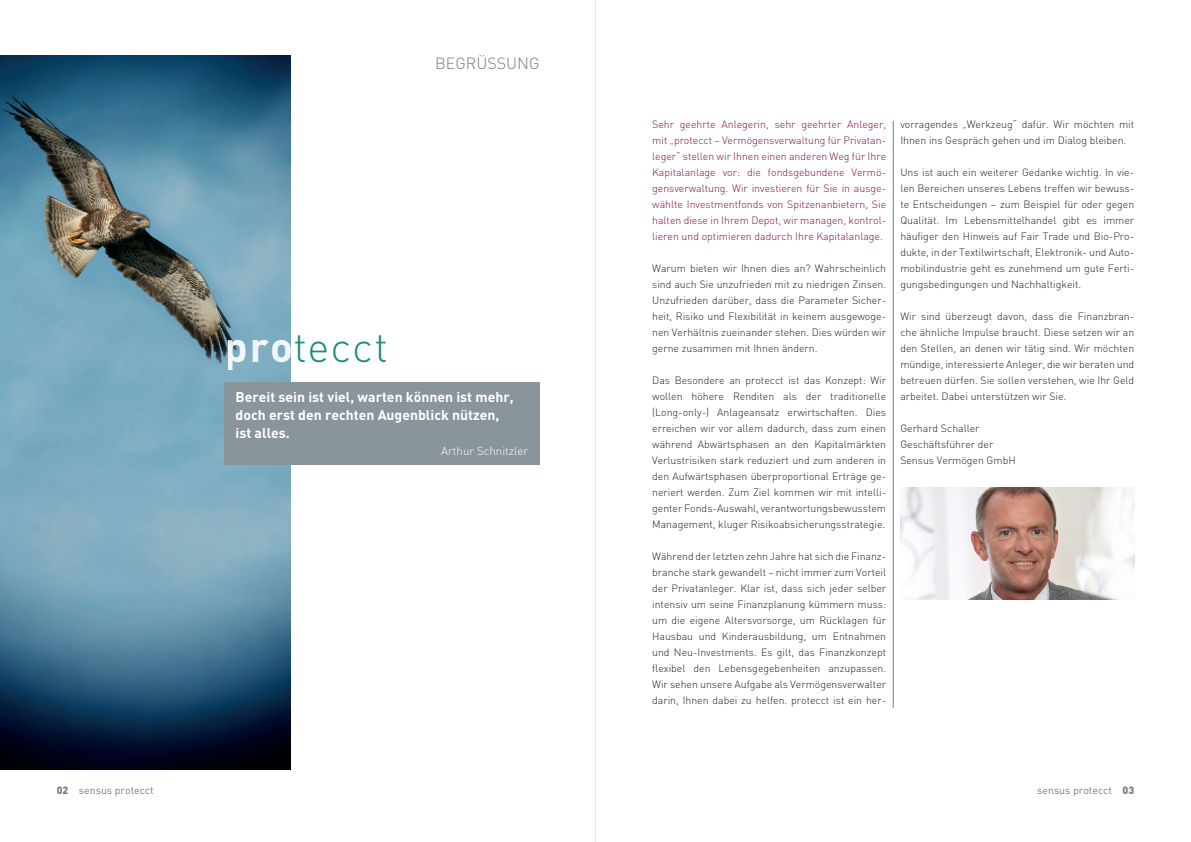
<style>
.page{position:relative;width:1191px;height:842px;background:#fff}
.page>*{position:absolute;margin:0;border:0;box-sizing:border-box;transform-origin:0 0}
.t1{font:300 42px "DIN";letter-spacing:.02em;color:#047e66}
.t2{font:300 16px "DIN";color:#717d83}
.t3{font:700 14px/18px "DIN";color:#fff}
.t4{font:300 11.5px "DIN";color:#fff}
.t5{font:300 10.5px/16px "DIN";color:#231f20;text-align:justify}
.t6{font:300 10.5px/16px "DIN";color:#7e0c49;text-align:justify}
.t7{font:10.5px "DIN";letter-spacing:.005em;color:#717d83}
.s1{font-weight:700;color:#fff}
.s2{font-weight:900}
</style>
<div class="page">
<img style="left:0;top:56px;width:291px;height:713px">
<div style="left:224px;top:382px;width:315px;height:83px;background:#8a949b"></div>
<img style="left:900px;top:487px;width:234px;height:112px">
<hr style="left:595px;top:0;width:1px;height:842px;background:#e6e7e9">
<hr style="left:893px;top:121px;width:1px;height:587px;background:#717d83">
<h2 class="t2" style="left:435px;top:53px;width:106px">BEGRÜSSUNG</h2>
<h1 class="t1" style="left:225px;top:321px;width:165px"><span class="s1">pro</span>tecct</h1>
<h3 class="t3" style="left:236px;top:387px;width:279px">Bereit sein ist viel, warten können ist mehr, doch erst den rechten Augenblick nützen, ist alles.</h3>
<p class="t4" style="left:441px;top:444px;width:88px">Arthur Schnitzler</p>
<p class="t6" style="left:652px;top:116px;width:235px">Sehr geehrte Anlegerin, sehr geehrter Anleger, mit „protecct – Vermögensverwaltung für Privatan&shy;leger“ stellen wir Ihnen einen anderen Weg für Ihre Kapitalanlage vor: die fondsgebundene Vermö&shy;gensverwaltung. Wir investieren für Sie in ausge&shy;wählte Investmentfonds von Spitzenanbietern, Sie halten diese in Ihrem Depot, wir managen, kontrol&shy;lieren und optimieren dadurch Ihre Kapitalanlage.</p>
<p class="t5" style="left:652px;top:260px;width:235px">Warum bieten wir Ihnen dies an? Wahrscheinlich sind auch Sie unzufrieden mit zu niedrigen Zinsen.<br>Unzufrieden darüber, dass die Parameter Sicher&shy;heit, Risiko und Flexibilität in keinem ausgewoge&shy;nen Verhältnis zueinander stehen. Dies würden wir gerne zusammen mit Ihnen ändern.</p>
<p class="t5" style="left:652px;top:372px;width:235px">Das Besondere an protecct ist das Konzept: Wir wollen höhere Renditen als der traditionelle (Long-only-) Anlageansatz erwirtschaften. Dies erreichen wir vor allem dadurch, dass zum einen während Abwärtsphasen an den Kapitalmärkten Verlustrisiken stark reduziert und zum anderen in den Aufwärtsphasen überproportional Erträge ge&shy;neriert werden. Zum Ziel kommen wir mit intelli&shy;genter Fonds-Auswahl, verantwortungsbewusstem Management, kluger Risikoabsicherungsstrategie.</p>
<p class="t5" style="left:652px;top:548px;width:235px">Während der letzten zehn Jahre hat sich die Finanz&shy;branche stark gewandelt – nicht immer zum Vorteil der Privatanleger. Klar ist, dass sich jeder selber intensiv um seine Finanzplanung kümmern muss: um die eigene Altersvorsorge, um Rücklagen für Hausbau und Kinderausbildung, um Entnahmen und Neu-Investments. Es gilt, das Finanzkonzept flexibel den Lebensgegebenheiten anzupassen.<br>Wir sehen unsere Aufgabe als Vermögensverwalter darin, Ihnen dabei zu helfen. protecct ist ein her-</p>
<p class="t5" style="left:900px;top:116px;width:235px">vorragendes „Werkzeug“ dafür. Wir möchten mit<br>Ihnen ins Gespräch gehen und im Dialog bleiben.</p>
<p class="t5" style="left:900px;top:164px;width:235px">Uns ist auch ein weiterer Gedanke wichtig. In vie&shy;len Bereichen unseres Lebens treffen wir bewuss&shy;te Entscheidungen – zum Beispiel für oder gegen Qualität. Im Lebensmittelhandel gibt es immer häufiger den Hinweis auf Fair Trade und Bio-Pro&shy;dukte, in der Textilwirtschaft, Elektronik- und Auto&shy;mobilindustrie geht es zunehmend um gute Ferti&shy;gungsbedingungen und Nachhaltigkeit.</p>
<p class="t5" style="left:900px;top:308px;width:235px">Wir sind überzeugt davon, dass die Finanzbran&shy;che ähnliche Impulse braucht. Diese setzen wir an den Stellen, an denen wir tätig sind. Wir möchten mündige, interessierte Anleger, die wir beraten und betreuen dürfen. Sie sollen verstehen, wie Ihr Geld arbeitet. Dabei unterstützen wir Sie.</p>
<p class="t5" style="left:900px;top:420px;width:117px;text-align:left">Gerhard Schaller<br>Geschäftsführer der<br>Sensus Vermögen GmbH</p>
<p class="t7" style="left:57px;top:784px;width:99px"><span class="s2">02</span> sensus protecct</p>
<p class="t7" style="left:1037px;top:784px;width:99px">sensus protecct <span class="s2">03</span></p>
</div>
